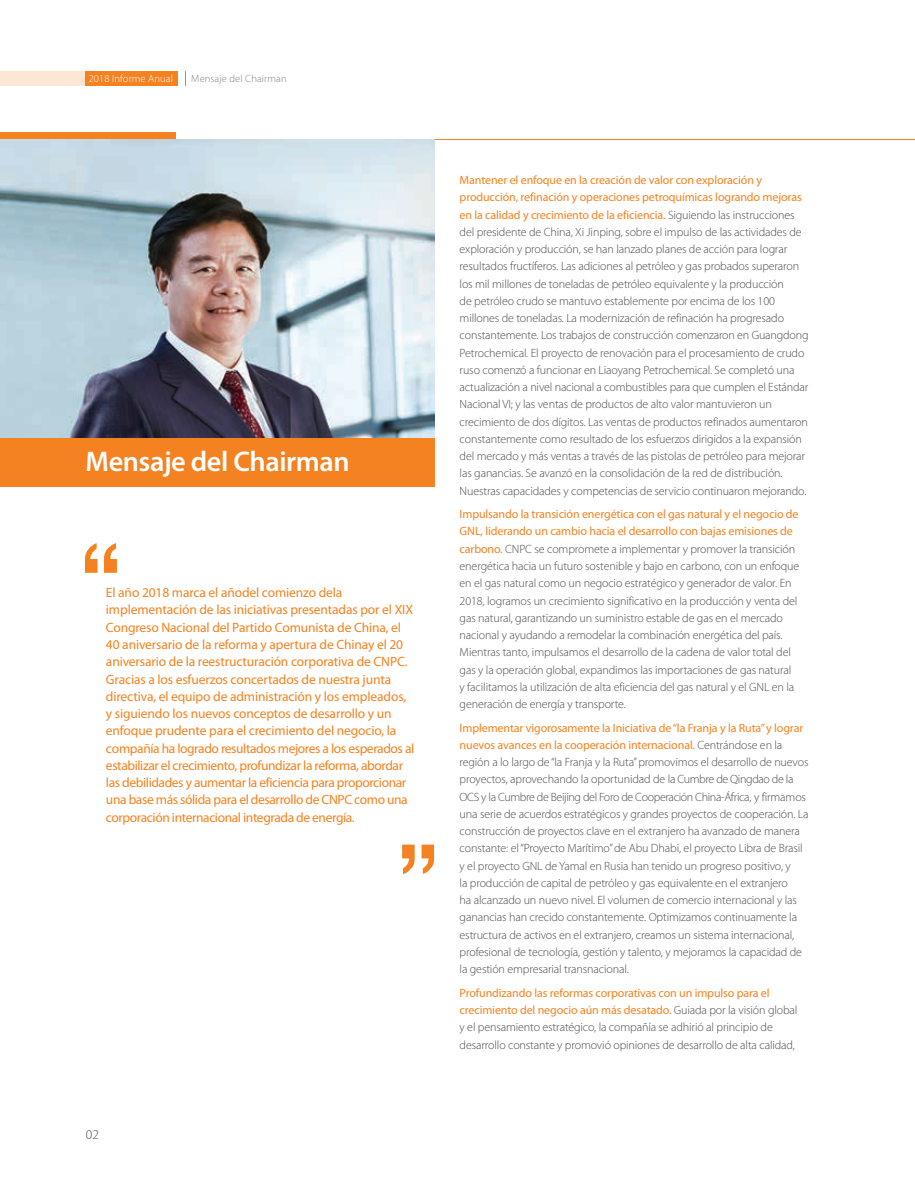
<style>
.page{position:relative;width:915px;height:1191px;background:#fff}
.page>*{position:absolute;margin:0;border:0;box-sizing:border-box;transform-origin:0 0}
.t1{font:600 28.5px "Myriad Pro";letter-spacing:-.015em;color:#fff}
.t2{font:13.5px/17.2px "Myriad Pro";letter-spacing:-.01em;color:#f58220}
.t3{font:300 13.5px "Myriad Pro";color:#4b4c4d}
.t4{font:300 12px/17.2px "Myriad Pro";letter-spacing:-.01em;color:#4b4c4d}
.t5{font:300 10.5px "Myriad Pro";letter-spacing:.01em;color:#808285}
.t6{font:300 10.5px "Myriad Pro";letter-spacing:.01em;color:#fff}
.s1{font-weight:400;color:#f58220}
</style>
<div class="page">
<div style="left:85px;top:71px;width:93px;height:15px;background:#f58220"></div>
<svg style="left:185px;top:71px;width:1px;height:15px"></svg>
<div style="left:0;top:71px;width:85px;height:15px;background:#fde6d3"></div>
<div style="left:0;top:437px;width:434px;height:49px;background:#f58220"></div>
<hr style="left:0;top:139px;width:914px;height:1px;background:#f58220">
<svg style="left:85px;top:543px;width:32px;height:30px"></svg>
<svg style="left:402px;top:844px;width:32px;height:30px"></svg>
<div style="left:0;top:132px;width:175px;height:8px;background:#f58220"></div>
<img style="left:0;top:140px;width:434px;height:297px">
<p class="t6" style="left:89px;top:73px;width:86px">2018 Informe Anual</p>
<p class="t5" style="left:191px;top:73px;width:97px">Mensaje del Chairman</p>
<h1 class="t1" style="left:85px;top:446px;width:265px">Mensaje del Chairman</h1>
<p class="t2" style="left:106px;top:584px;width:310px">El año 2018 marca el añodel comienzo dela implementación de las iniciativas presentadas por el XIX Congreso Nacional del Partido Comunista de China, el 40 aniversario de la reforma y apertura de Chinay el 20 aniversario de la reestructuración corporativa de CNPC.<br>Gracias a los esfuerzos concertados de nuestra junta directiva, el equipo de administración y los empleados, y siguiendo los nuevos conceptos de desarrollo y un enfoque prudente para el crecimiento del negocio, la compañía ha logrado resultados mejores a los esperados al estabilizar el crecimiento, profundizar la reforma, abordar las debilidades y aumentar la eficiencia para proporcionar una base más sólida para el desarrollo de CNPC como una corporación internacional integrada de energía.</p>
<p class="t3" style="left:86px;top:1126px;width:15px">02</p>
<p class="t4" style="left:459px;top:172px;width:350px"><span class="s1">Mantener el enfoque en la creación de valor con exploración y producción, refinación y operaciones petroquímicas logrando mejoras en la calidad y crecimiento de la eficiencia.</span> Siguiendo las instrucciones del presidente de China, Xi Jinping, sobre el impulso de las actividades de exploración y producción, se han lanzado planes de acción para lograr resultados fructíferos. Las adiciones al petróleo y gas probados superaron los mil millones de toneladas de petróleo equivalente y la producción<br>de petróleo crudo se mantuvo establemente por encima de los 100 millones de toneladas. La modernización de refinación ha progresado constantemente. Los trabajos de construcción comenzaron en Guangdong Petrochemical. El proyecto de renovación para el procesamiento de crudo ruso comenzó a funcionar en Liaoyang Petrochemical. Se completó una actualización a nivel nacional a combustibles para que cumplen el Estándar Nacional VI; y las ventas de productos de alto valor mantuvieron un crecimiento de dos dígitos. Las ventas de productos refinados aumentaron constantemente como resultado de los esfuerzos dirigidos a la expansión del mercado y más ventas a través de las pistolas de petróleo para mejorar las ganancias. Se avanzó en la consolidación de la red de distribución.<br>Nuestras capacidades y competencias de servicio continuaron mejorando.</p>
<p class="t4" style="left:459px;top:506px;width:341px"><span class="s1">Impulsando la transición energética con el gas natural y el negocio de GNL, liderando un cambio hacia el desarrollo con bajas emisiones de carbono.</span> CNPC se compromete a implementar y promover la transición energética hacia un futuro sostenible y bajo en carbono, con un enfoque en el gas natural como un negocio estratégico y generador de valor. En 2018, logramos un crecimiento significativo en la producción y venta del gas natural, garantizando un suministro estable de gas en el mercado nacional y ayudando a remodelar la combinación energética del país.<br>Mientras tanto, impulsamos el desarrollo de la cadena de valor total del gas y la operación global, expandimos las importaciones de gas natural y facilitamos la utilización de alta eficiencia del gas natural y el GNL en la generación de energía y transporte.</p>
<p class="t4" style="left:459px;top:719px;width:350px"><span class="s1">Implementar vigorosamente la Iniciativa de “la Franja y la Ruta” y lograr nuevos avances en la cooperación internacional.</span> Centrándose en la región a lo largo de “la Franja y la Ruta” promovimos el desarrollo de nuevos proyectos, aprovechando la oportunidad de la Cumbre de Qingdao de la OCS y la Cumbre de Beijing del Foro de Cooperación China-África, y firmamos una serie de acuerdos estratégicos y grandes proyectos de cooperación. La construcción de proyectos clave en el extranjero ha avanzado de manera constante: el “Proyecto Marítimo” de Abu Dhabi, el proyecto Libra de Brasil y el proyecto GNL de Yamal en Rusia han tenido un progreso positivo, y<br>la producción de capital de petróleo y gas equivalente en el extranjero<br>ha alcanzado un nuevo nivel. El volumen de comercio internacional y las ganancias han crecido constantemente. Optimizamos continuamente la estructura de activos en el extranjero, creamos un sistema internacional, profesional de tecnología, gestión y talento, y mejoramos la capacidad de la gestión empresarial transnacional.</p>
<p class="t4" style="left:459px;top:984px;width:339px"><span class="s1">Profundizando las reformas corporativas con un impulso para el crecimiento del negocio aún más desatado.</span> Guiada por la visión global y el pensamiento estratégico, la compañía se adhirió al principio de desarrollo constante y promovió opiniones de desarrollo de alta calidad,</p>
</div>
